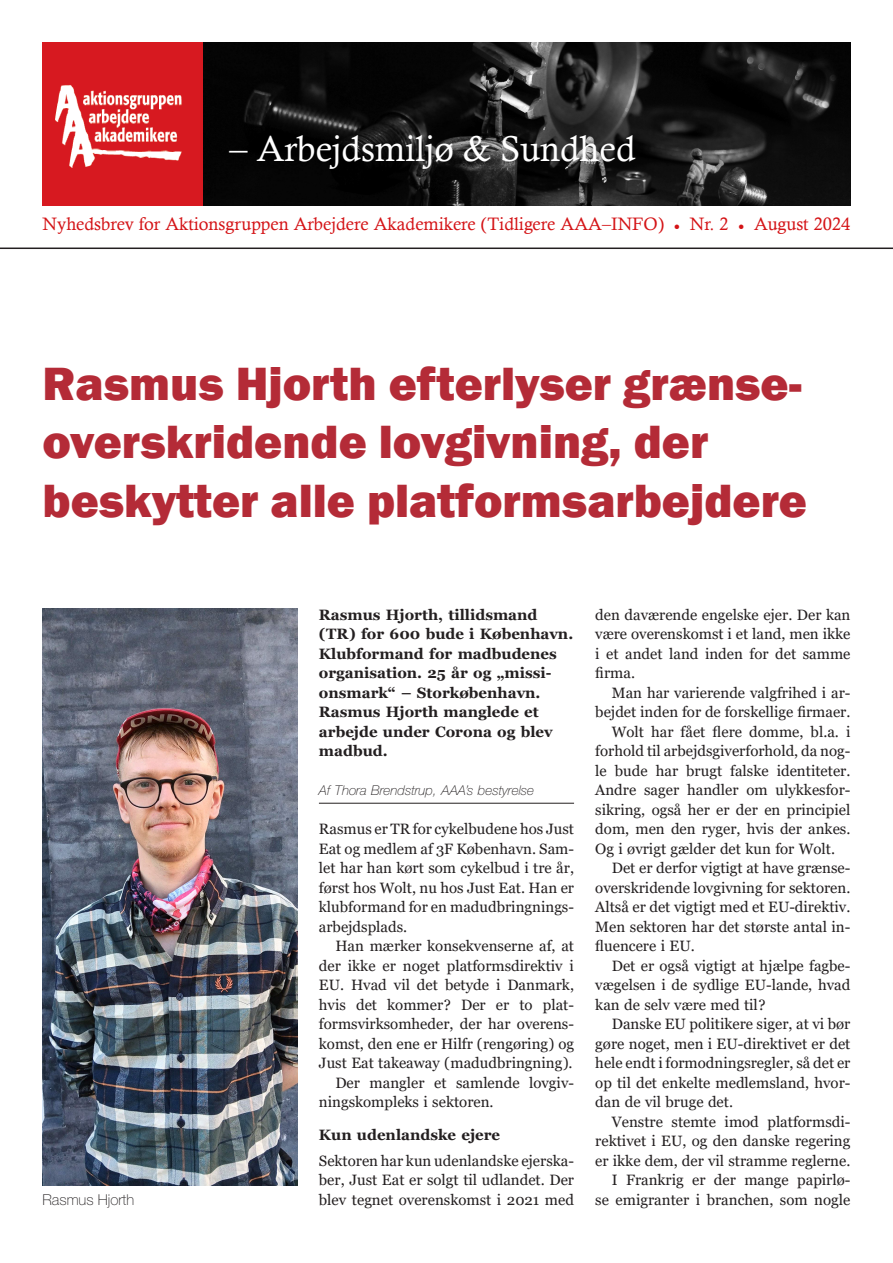
<style>
.page{position:relative;width:893px;height:1263px;background:#fff}
.page>*{position:absolute;margin:0;border:0;box-sizing:border-box;transform-origin:0 0}
.t1{font:800 48px/58.5px "Franklin Gothic";color:#b42b37}
.t2{font:36px "Calisto";color:#fff}
.t3{font:18px "Calisto";color:#d41316}
.broedtekst_indryk{font:15px/19.5px "Georgia";color:#231f20;text-align:justify}
.broedtekst{font:15px/19.5px "Georgia";color:#231f20;text-align:justify}
.mellemrubrik_2_linier{font:700 15px/19.5px "Georgia";color:#231f20}
.mellemrubrik{font:700 15px "Georgia";color:#231f20}
.billedtext{font:100 15px "Helvetica Neue LT Std";color:#231f20}
.skribent{font:italic 100 13.5px "Helvetica Neue LT Std";color:#231f20}
</style>
<div class="page">
<hr style="left:0;top:248px;width:893px;height:1px;background:#231f20">
<img style="left:43px;top:43px;width:807px;height:162px">
<hr style="left:319px;top:803px;width:255px;height:1px;background:#231f20">
<img style="left:43px;top:609px;width:255px;height:576px">
<p class="t2" style="left:230px;top:128px;width:407px">– Arbejdsmiljø &amp; Sundhed</p>
<p class="t3" style="left:43px;top:213px;width:809px">Nyhedsbrev for Aktionsgruppen Arbejdere Akademikere (Tidligere AAA–INFO) • Nr. 2 • August 2024</p>
<p class="t1" style="left:43px;top:354px;width:761px">Rasmus Hjorth efterlyser grænse&shy;overskridende lovgivning, der</p>
<p class="t1" style="left:43px;top:471px;width:766px">beskytter alle platformsarbejdere</p>
<p class="billedtext" style="left:43px;top:1191px;width:93px">Rasmus Hjorth</p>
<p class="mellemrubrik_2_linier" style="left:319px;top:605px;width:256px">Rasmus Hjorth, tillidsmand (TR) for 600 bude i København.<br>Klubformand for madbudenes organisation. 25 år og „missi&shy;onsmark“ – Storkøbenhavn.<br>Rasmus Hjorth manglede et arbejde under Corona og blev madbud.</p>
<p class="skribent" style="left:319px;top:782px;width:217px">Af Thora Brendstrup, AAA’s bestyrelse</p>
<p class="broedtekst" style="left:319px;top:819px;width:257px">Rasmus er TR for cykelbudene hos Just Eat og medlem af 3F København. Sam&shy;let har han kørt som cykelbud i tre år, først hos Wolt, nu hos Just Eat. Han er klubformand for en madudbringnings&shy;arbejdsplads.</p>
<p class="broedtekst_indryk" style="left:319px;top:936px;width:257px;text-indent:16px">Han mærker konsekvenserne af, at der ikke er noget platformsdirektiv i EU. Hvad vil det betyde i Danmark, hvis det kommer? Der er to plat&shy;formsvirksomheder, der har overens&shy;komst, den ene er Hilfr (rengøring) og Just Eat takeaway (madudbringning).</p>
<p class="broedtekst_indryk" style="left:319px;top:1073px;width:257px;text-indent:16px">Der mangler et samlende lovgiv&shy;ningskompleks i sektoren.</p>
<p class="mellemrubrik" style="left:319px;top:1125px;width:183px">Kun udenlandske ejere</p>
<p class="broedtekst" style="left:319px;top:1151px;width:257px">Sektoren har kun udenlandske ejerska&shy;ber, Just Eat er solgt til udlandet. Der blev tegnet overenskomst i 2021 med</p>
<p class="broedtekst" style="left:595px;top:605px;width:257px">den daværende engelske ejer. Der kan være overenskomst i et land, men ikke i et andet land inden for det samme firma.</p>
<p class="broedtekst_indryk" style="left:595px;top:683px;width:257px;text-align:right">Man har varierende valgfrihed i ar&shy;bejdet inden for de forskellige firmaer.</p>
<p class="broedtekst_indryk" style="left:595px;top:722px;width:257px;text-indent:16px">Wolt har fået flere domme, bl.a. i forhold til arbejdsgiverforhold, da nog&shy;le bude har brugt falske identiteter.<br>Andre sager handler om ulykkesfor&shy;sikring, også her er der en principiel dom, men den ryger, hvis der ankes.<br>Og i øvrigt gælder det kun for Wolt.</p>
<p class="broedtekst_indryk" style="left:595px;top:858px;width:257px;text-indent:16px">Det er derfor vigtigt at have grænse&shy;overskridende lovgivning for sektoren.<br>Altså er det vigtigt med et EU-direktiv.<br>Men sektoren har det største antal in&shy;fluencere i EU.</p>
<p class="broedtekst_indryk" style="left:595px;top:956px;width:257px;text-indent:16px">Det er også vigtigt at hjælpe fagbe&shy;vægelsen i de sydlige EU-lande, hvad kan de selv være med til?</p>
<p class="broedtekst_indryk" style="left:595px;top:1014px;width:257px;text-indent:16px">Danske EU politikere siger, at vi bør gøre noget, men i EU-direktivet er det hele endt i formodningsregler, så det er op til det enkelte medlemsland, hvor&shy;dan de vil bruge det.</p>
<p class="broedtekst_indryk" style="left:595px;top:1112px;width:257px;text-indent:16px">Venstre stemte imod platformsdi&shy;rektivet i EU, og den danske regering er ikke dem, der vil stramme reglerne.</p>
<p class="broedtekst_indryk" style="left:595px;top:1170px;width:257px;text-align:right">I Frankrig er der mange papirlø&shy;se emigranter i branchen, som nogle</p>
</div>
